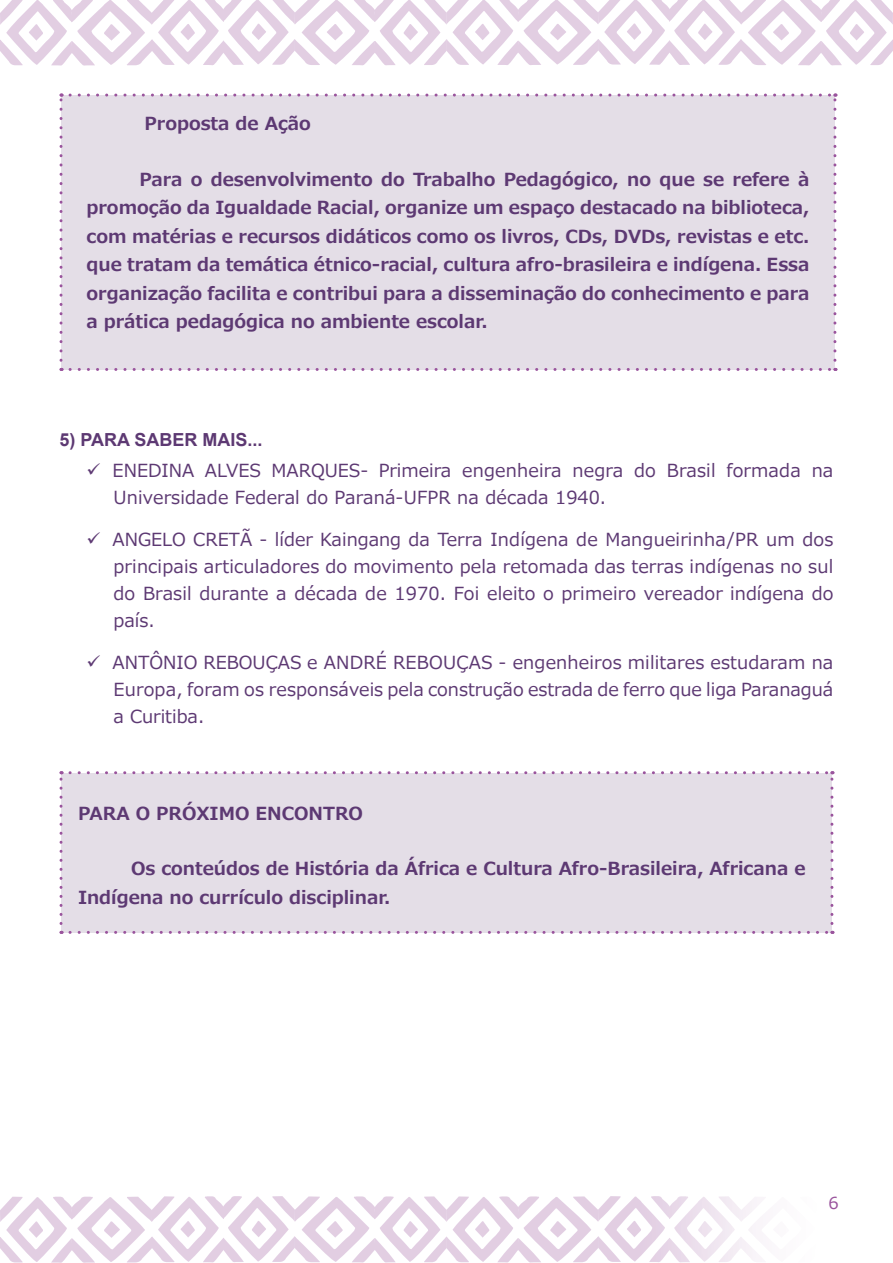
<style>
.page{position:relative;width:893px;height:1263px;background:#fff}
.page>*{position:absolute;margin:0;border:0;box-sizing:border-box;transform-origin:0 0}
.t1{font:700 18px/28.5px "Meiryo";color:#5d3973;text-align:justify}
.t2{font:18px/27px "Meiryo";color:#5d3973;text-align:justify}
.t3{font:700 18px "Arial";color:#5d3973}
.t4{font:16.5px "Meiryo";color:#9a549d}
</style>
<div class="page">
<svg style="left:0;top:0;width:893px;height:66px"></svg>
<svg style="left:0;top:1196px;width:757px;height:67px"></svg>
<div style="left:61px;top:95px;width:774px;height:274px;background:#e4dee7"></div>
<svg style="left:60px;top:94px;width:3px;height:266px"></svg>
<svg style="left:70px;top:94px;width:766px;height:266px"></svg>
<svg style="left:70px;top:368px;width:766px;height:3px"></svg>
<div style="left:61px;top:773px;width:771px;height:159px;background:#e4dee7"></div>
<svg style="left:60px;top:771px;width:3px;height:152px"></svg>
<svg style="left:70px;top:771px;width:763px;height:152px"></svg>
<svg style="left:70px;top:931px;width:763px;height:3px"></svg>
<p class="t1" style="left:145px;top:110px;width:168px">Proposta de Ação</p>
<p class="t1" style="left:87px;top:166px;width:724px;text-indent:53px">Para o desenvolvimento do Trabalho Pedagógico, no que se refere à promoção da Igualdade Racial, organize um espaço destacado na biblioteca, com matérias e recursos didáticos como os livros, CDs, DVDs, revistas e etc. que tratam da temática étnico-racial, cultura afro-brasileira e indígena. Essa organização facilita e contribui para a disseminação do conhecimento e para a prática pedagógica no ambiente escolar.</p>
<p class="t3" style="left:60px;top:427px;width:205px">5) PARA SABER MAIS...</p>
<p class="t2" style="left:114px;top:458px;width:721px;text-indent:-27px">✓ ENEDINA ALVES MARQUES- Primeira engenheira negra do Brasil formada na<br>Universidade Federal do Paraná-UFPR na década 1940.</p>
<p class="t2" style="left:114px;top:527px;width:721px;text-indent:-27px">✓ ANGELO CRETÃ - líder Kaingang da Terra Indígena de Mangueirinha/PR um dos principais articuladores do movimento pela retomada das terras indígenas no sul do Brasil durante a década de 1970. Foi eleito o primeiro vereador indígena do país.</p>
<p class="t2" style="left:114px;top:650px;width:721px;text-indent:-27px">✓ ANTÔNIO REBOUÇAS e ANDRÉ REBOUÇAS - engenheiros militares estudaram na Europa, foram os responsáveis pela construção estrada de ferro que liga Paranaguá a Curitiba.</p>
<p class="t1" style="left:78px;top:800px;width:286px">PARA O PRÓXIMO ENCONTRO</p>
<p class="t1" style="left:78px;top:855px;width:729px;text-indent:53px">Os conteúdos de História da África e Cultura Afro-Brasileira, Africana e<br>Indígena no currículo disciplinar.</p>
<p class="t4" style="left:828px;top:1191px;width:12px">6</p>
</div>
